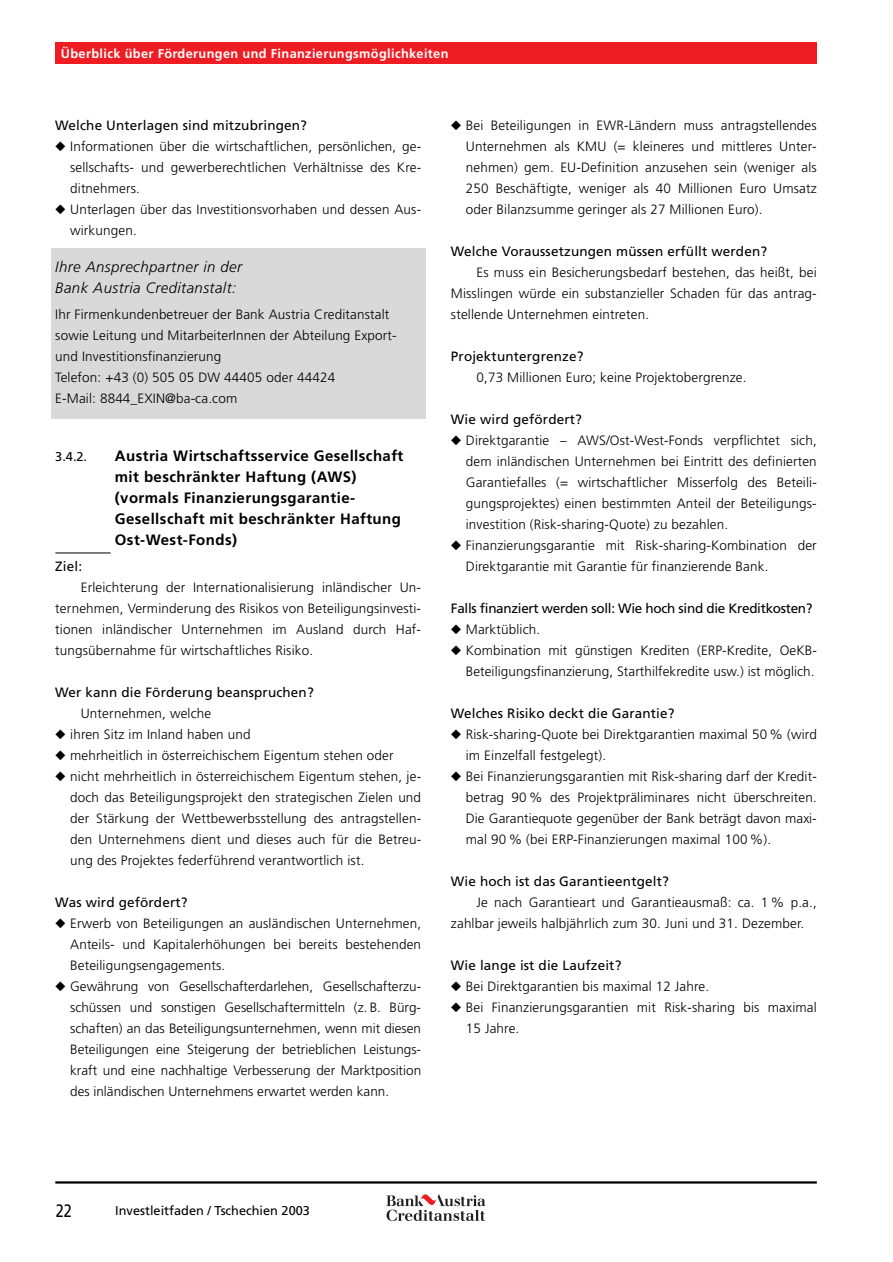
<style>
.page{position:relative;width:893px;height:1262px;background:#fff}
.page>*{position:absolute;margin:0;border:0;box-sizing:border-box;transform-origin:0 0}
.t1{font:18px "Frutiger";color:#000;scale:.8 1}
.t2{font:700 15px/21px "Frutiger";letter-spacing:.03em;color:#000}
.t3{font:italic 300 15px/21px "Frutiger";letter-spacing:.03em;color:#000}
.t4{font:300 13.5px/21px "Frutiger";letter-spacing:.01em;color:#000;text-align:justify}
.t5{font:13.5px "Frutiger";letter-spacing:.01em;color:#000}
.t6{font:13.5px "Frutiger";letter-spacing:-.02em;color:#000}
.t7{font:700 12.75px "Frutiger";letter-spacing:.03em;color:#fff}
.t8{font:12.75px "Frutiger";color:#000}
</style>
<div class="page">
<div style="left:51px;top:248px;width:374px;height:171px;background:#d9d9d9"></div>
<div style="left:55px;top:43px;width:761px;height:21px;background:#ee1d23"></div>
<hr style="left:55px;top:1181px;width:761px;height:2px;background:#000">
<svg style="left:386px;top:1194px;width:99px;height:27px"></svg>
<hr style="left:55px;top:552px;width:56px;height:1px;background:#000">
<p class="t7" style="left:61px;top:48px;width:389px">Überblick über Förderungen und Finanzierungsmöglichkeiten</p>
<p class="t5" style="left:55px;top:119px;width:253px">Welche Unterlagen sind mitzubringen?</p>
<p class="t4" style="left:70px;top:136px;width:352px;text-indent:-15px">◆ Informationen über die wirtschaftlichen, persönlichen, ge&shy;sellschafts- und gewerberechtlichen Verhältnisse des Kre&shy;ditnehmers.</p>
<p class="t4" style="left:70px;top:199px;width:352px;text-indent:-15px">◆ Unterlagen über das Investitionsvorhaben und dessen Aus&shy;wirkungen.</p>
<p class="t3" style="left:55px;top:257px;width:188px">Ihre Ansprechpartner in der<br>Bank Austria Creditanstalt:</p>
<p class="t4" style="left:55px;top:304px;width:343px;text-align:left">Ihr Firmenkundenbetreuer der Bank Austria Creditanstalt sowie Leitung und MitarbeiterInnen der Abteilung Export&shy;und Investitionsfinanzierung<br>Telefon: +43 (0) 505 05 DW 44405 oder 44424<br>E-Mail: 8844_EXIN@ba-ca.com</p>
<p class="t8" style="left:55px;top:451px;width:33px">3.4.2.</p>
<p class="t2" style="left:115px;top:446px;width:290px">Austria Wirtschaftsservice Gesellschaft mit beschränkter Haftung (AWS) (vormals Finanzierungsgarantie-Gesellschaft mit beschränkter Haftung Ost-West-Fonds)</p>
<p class="t5" style="left:55px;top:560px;width:28px">Ziel:</p>
<p class="t4" style="left:55px;top:577px;width:367px;text-indent:26px">Erleichterung der Internationalisierung inländischer Un&shy;ternehmen, Verminderung des Risikos von Beteiligungsinvesti&shy;tionen inländischer Unternehmen im Ausland durch Haf&shy;tungsübernahme für wirtschaftliches Risiko.</p>
<p class="t5" style="left:55px;top:686px;width:260px">Wer kann die Förderung beanspruchen?</p>
<p class="t4" style="left:81px;top:703px;width:132px">Unternehmen, welche</p>
<p class="t4" style="left:55px;top:724px;width:197px">◆ ihren Sitz im Inland haben und</p>
<p class="t4" style="left:55px;top:745px;width:340px">◆ mehrheitlich in österreichischem Eigentum stehen oder</p>
<p class="t4" style="left:70px;top:766px;width:352px;text-indent:-15px">◆ nicht mehrheitlich in österreichischem Eigentum stehen, je&shy;doch das Beteiligungsprojekt den strategischen Zielen und der Stärkung der Wettbewerbsstellung des antragstellen&shy;den Unternehmens dient und dieses auch für die Betreu&shy;ung des Projektes federführend verantwortlich ist.</p>
<p class="t5" style="left:55px;top:896px;width:134px">Was wird gefördert?</p>
<p class="t4" style="left:70px;top:913px;width:352px;text-indent:-15px">◆ Erwerb von Beteiligungen an ausländischen Unternehmen, Anteils- und Kapitalerhöhungen bei bereits bestehenden Beteiligungsengagements.</p>
<p class="t4" style="left:70px;top:976px;width:352px;text-indent:-15px">◆ Gewährung von Gesellschafterdarlehen, Gesellschafterzu&shy;schüssen und sonstigen Gesellschaftermitteln (z. B. Bürg&shy;schaften) an das Beteiligungsunternehmen, wenn mit diesen Beteiligungen eine Steigerung der betrieblichen Leistungs&shy;kraft und eine nachhaltige Verbesserung der Marktposition des inländischen Unternehmens erwartet werden kann.</p>
<p class="t4" style="left:466px;top:115px;width:352px;text-indent:-15px">◆ Bei Beteiligungen in EWR-Ländern muss antragstellendes Unternehmen als KMU (= kleineres und mittleres Unter&shy;nehmen) gem. EU-Definition anzusehen sein (weniger als 250 Beschäftigte, weniger als 40 Millionen Euro Umsatz oder Bilanzsumme geringer als 27 Millionen Euro).</p>
<p class="t5" style="left:451px;top:245px;width:318px">Welche Voraussetzungen müssen erfüllt werden?</p>
<p class="t4" style="left:451px;top:262px;width:367px;text-indent:26px">Es muss ein Besicherungsbedarf bestehen, das heißt, bei Misslingen würde ein substanzieller Schaden für das antrag&shy;stellende Unternehmen eintreten.</p>
<p class="t5" style="left:451px;top:350px;width:134px">Projektuntergrenze?</p>
<p class="t4" style="left:476px;top:367px;width:271px">0,73 Millionen Euro; keine Projektobergrenze.</p>
<p class="t5" style="left:451px;top:413px;width:132px">Wie wird gefördert?</p>
<p class="t4" style="left:466px;top:430px;width:352px;text-indent:-15px">◆ Direktgarantie – AWS/Ost-West-Fonds verpflichtet sich, dem inländischen Unternehmen bei Eintritt des definierten Garantiefalles (= wirtschaftlicher Misserfolg des Beteili&shy;gungsprojektes) einen bestimmten Anteil der Beteiligungs&shy;investition (Risk-sharing-Quote) zu bezahlen.</p>
<p class="t4" style="left:466px;top:535px;width:352px;text-indent:-15px">◆ Finanzierungsgarantie mit Risk-sharing-Kombination der<br>Direktgarantie mit Garantie für finanzierende Bank.</p>
<p class="t6" style="left:451px;top:602px;width:363px">Falls finanziert werden soll: Wie hoch sind die Kreditkosten?</p>
<p class="t4" style="left:451px;top:619px;width:91px">◆ Marktüblich.</p>
<p class="t4" style="left:451px;top:640px;width:367px;text-align:right">◆ Kombination mit günstigen Krediten (ERP-Kredite, OeKB-<br>Beteiligungsfinanzierung, Starthilfekredite usw.) ist möglich.</p>
<p class="t5" style="left:451px;top:707px;width:225px">Welches Risiko deckt die Garantie?</p>
<p class="t4" style="left:466px;top:724px;width:352px;text-indent:-15px">◆ Risk-sharing-Quote bei Direktgarantien maximal 50 % (wird im Einzelfall festgelegt).</p>
<p class="t4" style="left:466px;top:766px;width:352px;text-indent:-15px">◆ Bei Finanzierungsgarantien mit Risk-sharing darf der Kredit&shy;betrag 90 % des Projektpräliminares nicht überschreiten.<br>Die Garantiequote gegenüber der Bank beträgt davon maxi&shy;mal 90 % (bei ERP-Finanzierungen maximal 100 %).</p>
<p class="t5" style="left:451px;top:875px;width:219px">Wie hoch ist das Garantieentgelt?</p>
<p class="t4" style="left:451px;top:892px;width:367px;text-indent:26px">Je nach Garantieart und Garantieausmaß: ca. 1 % p.a., zahlbar jeweils halbjährlich zum 30. Juni und 31. Dezember.</p>
<p class="t5" style="left:451px;top:959px;width:172px">Wie lange ist die Laufzeit?</p>
<p class="t4" style="left:451px;top:976px;width:260px">◆ Bei Direktgarantien bis maximal 12 Jahre.</p>
<p class="t4" style="left:466px;top:997px;width:352px;text-indent:-15px">◆ Bei Finanzierungsgarantien mit Risk-sharing bis maximal<br>15 Jahre.</p>
<h1 class="t1" style="left:56px;top:1203px;width:22px">22</h1>
<p class="t8" style="left:115px;top:1205px;width:196px">Investleitfaden / Tschechien 2003</p>
</div>
